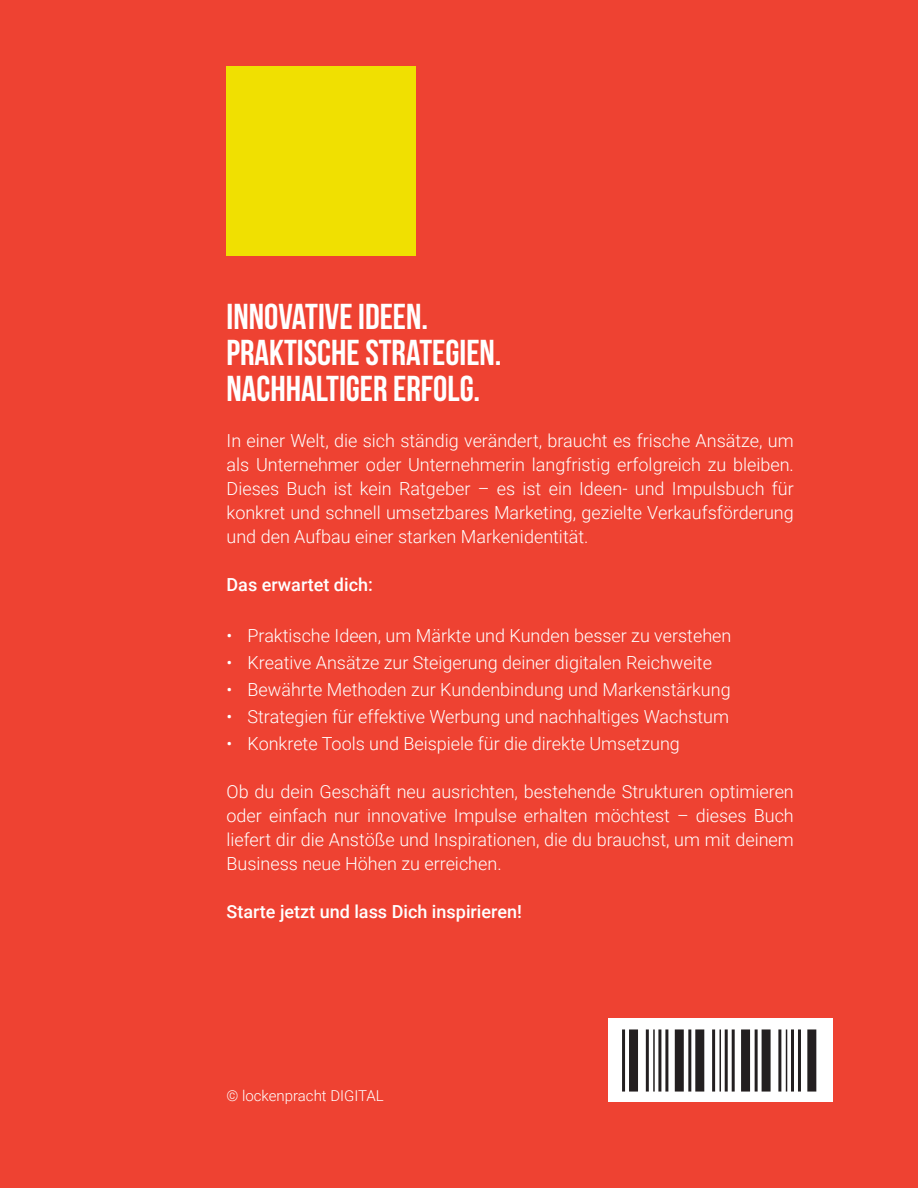
<style>
.page{position:relative;width:918px;height:1188px;background:#ee4232}
.page>*{position:absolute;margin:0;border:0;box-sizing:border-box;transform-origin:0 0}
.t1{font:36px/36px "Bebas Neue";color:#fff}
.t2{font:300 18px/24px "Roboto";color:#fff;text-align:justify}
.t3{font:500 18px "Roboto";color:#fff}
.t4{font:300 15px "Roboto";color:#fff}
</style>
<div class="page">
<div style="left:227px;top:66px;width:189px;height:189px;background:#f0e001"></div>
<div style="left:608px;top:1018px;width:225px;height:84px;background:#fff"></div>
<hr style="left:622px;top:1029px;width:3px;height:63px;background:#231f20">
<hr style="left:646px;top:1029px;width:3px;height:63px;background:#231f20">
<hr style="left:658px;top:1029px;width:3px;height:63px;background:#231f20">
<hr style="left:665px;top:1029px;width:3px;height:63px;background:#231f20">
<hr style="left:653px;top:1029px;width:2px;height:63px;background:#231f20">
<div style="left:629px;top:1029px;width:9px;height:63px;background:#231f20"></div>
<div style="left:675px;top:1029px;width:9px;height:63px;background:#231f20"></div>
<hr style="left:688px;top:1029px;width:3px;height:63px;background:#231f20">
<hr style="left:712px;top:1029px;width:3px;height:63px;background:#231f20">
<hr style="left:725px;top:1029px;width:3px;height:63px;background:#231f20">
<hr style="left:732px;top:1029px;width:3px;height:63px;background:#231f20">
<hr style="left:720px;top:1029px;width:1px;height:63px;background:#231f20">
<div style="left:695px;top:1029px;width:9px;height:63px;background:#231f20"></div>
<div style="left:741px;top:1029px;width:9px;height:63px;background:#231f20"></div>
<hr style="left:755px;top:1029px;width:3px;height:63px;background:#231f20">
<hr style="left:778px;top:1029px;width:3px;height:63px;background:#231f20">
<hr style="left:791px;top:1029px;width:3px;height:63px;background:#231f20">
<hr style="left:798px;top:1029px;width:3px;height:63px;background:#231f20">
<hr style="left:786px;top:1029px;width:1px;height:63px;background:#231f20">
<div style="left:762px;top:1029px;width:9px;height:63px;background:#231f20"></div>
<div style="left:807px;top:1029px;width:9px;height:63px;background:#231f20"></div>
<h1 class="t1" style="left:227px;top:298px;width:277px">INNOVATIVE IDEEN.<br>PRAKTISCHE STRATEGIEN.<br>NACHHALTIGER ERFOLG.</h1>
<p class="t2" style="left:227px;top:428px;width:569px">In einer Welt, die sich ständig verändert, braucht es frische Ansätze, um als Unternehmer oder Unternehmerin langfristig erfolgreich zu bleiben.<br>Dieses Buch ist kein Ratgeber – es ist ein Ideen- und Impulsbuch für konkret und schnell umsetzbares Marketing, gezielte Verkaufsförderung und den Aufbau einer starken Markenidentität.</p>
<p class="t3" style="left:227px;top:572px;width:148px">Das erwartet dich:</p>
<p class="t2" style="left:227px;top:623px;width:506px">• Praktische Ideen, um Märkte und Kunden besser zu verstehen</p>
<p class="t2" style="left:227px;top:650px;width:487px">• Kreative Ansätze zur Steigerung deiner digitalen Reichweite</p>
<p class="t2" style="left:227px;top:677px;width:506px">• Bewährte Methoden zur Kundenbindung und Markenstärkung</p>
<p class="t2" style="left:227px;top:704px;width:504px">• Strategien für effektive Werbung und nachhaltiges Wachstum</p>
<p class="t2" style="left:227px;top:731px;width:455px">• Konkrete Tools und Beispiele für die direkte Umsetzung</p>
<p class="t2" style="left:227px;top:779px;width:569px">Ob du dein Geschäft neu ausrichten, bestehende Strukturen optimieren oder einfach nur innovative Impulse erhalten möchtest – dieses Buch liefert dir die Anstöße und Inspirationen, die du brauchst, um mit deinem Business neue Höhen zu erreichen.</p>
<p class="t3" style="left:227px;top:899px;width:297px">Starte jetzt und lass Dich inspirieren!</p>
<p class="t4" style="left:227px;top:1085px;width:159px">© lockenpracht DIGITAL</p>
</div>
